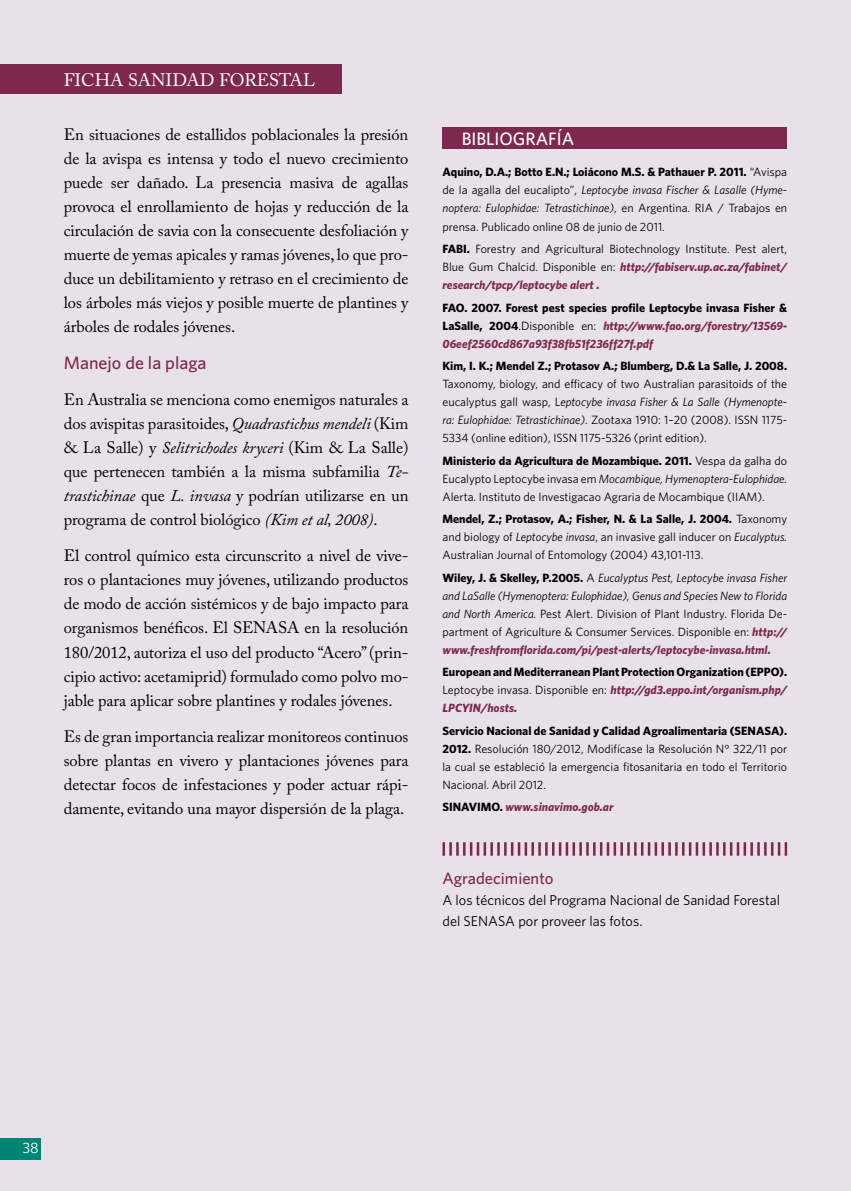
<style>
.page{position:relative;width:851px;height:1191px;background:#fff}
.page>*{position:absolute;margin:0;border:0;box-sizing:border-box;transform-origin:0 0}
.t1{font:18px "Adobe Caslon Pro";color:#fff}
.t2{font:500 18px "Whitney";color:#7f284f}
.t3{font:500 18px "Whitney";color:#fff}
.t4{font:16.5px/24px "Adobe Caslon Pro";letter-spacing:-.005em;color:#000;text-align:justify}
.t5{font:500 16.5px "Whitney";color:#7f284f}
.t6{font:15px "Whitney";color:#fff}
.t7{font:14.25px/21px "Whitney";color:#000}
.t8{font:12px/18px "Whitney";color:#000;text-align:justify}
.t9{font:italic 12px/18px "Whitney";color:#000;text-align:justify}
.t10{font:700 12px/18px "Whitney";color:#000;text-align:justify}
.t11{font:italic 700 12px/18px "Whitney";color:#7f284f;text-align:justify}
.s1{font-style:italic}
.s2{font-weight:700}
.s3{font-weight:700;font-style:italic;color:#7f284f}
.s4{font-style:normal;color:#000}
.s5{font-weight:400;font-style:normal;color:#000}
.s6{font-weight:700;font-style:normal}
.s7{font-style:normal}
.s8{font-weight:700;color:#7f284f}
.s9{font-weight:400}
.s10{font-style:italic;color:#7f284f}
</style>
<div class="page">
<div style="left:0;top:0;width:850px;height:1191px;background:#e7e1e9"></div>
<div style="left:0;top:1138px;width:41px;height:21px;background:#008473"></div>
<div style="left:0;top:65px;width:341px;height:29px;background:#7f284f"></div>
<div style="left:442px;top:128px;width:345px;height:21px;background:#7f284f"></div>
<svg style="left:442px;top:842px;width:345px;height:13px"></svg>
<p class="t1" style="left:64px;top:69px;width:252px">FICHA SANIDAD FORESTAL</p>
<p class="t4" style="left:64px;top:122px;width:346px">En situaciones de estallidos poblacionales la presión de la avispa es intensa y todo el nuevo crecimiento puede ser dañado. La presencia masiva de agallas provoca el enrollamiento de hojas y reducción de la circulación de savia con la consecuente desfoliación y muerte de yemas apicales y ramas jóvenes, lo que pro&shy;duce un debilitamiento y retraso en el crecimiento de los árboles más viejos y posible muerte de plantines y árboles de rodales jóvenes.</p>
<p class="t2" style="left:64px;top:352px;width:144px">Manejo de la plaga</p>
<p class="t4" style="left:64px;top:387px;width:346px">En Australia se menciona como enemigos naturales a dos avispitas parasitoides, <span class="s1">Quadrastichus mendeli</span> (Kim &amp; La Salle) y <span class="s1">Selitrichodes kryceri</span> (Kim &amp; La Salle) que pertenecen también a la misma subfamilia <span class="s1">Te&shy;trastichinae</span> que <span class="s1">L. invasa</span> y podrían utilizarse en un programa de control biológico <span class="s1">(Kim et al, 2008)</span>.</p>
<p class="t4" style="left:64px;top:544px;width:346px">El control químico esta circunscrito a nivel de vive&shy;ros o plantaciones muy jóvenes, utilizando productos de modo de acción sistémicos y de bajo impacto para organismos benéficos. El SENASA en la resolución 180/2012, autoriza el uso del producto “Acero” (prin&shy;cipio activo: acetamiprid) formulado como polvo mo&shy;jable para aplicar sobre plantines y rodales jóvenes.</p>
<p class="t4" style="left:64px;top:724px;width:346px">Es de gran importancia realizar monitoreos continuos sobre plantas en vivero y plantaciones jóvenes para detectar focos de infestaciones y poder actuar rápi&shy;damente, evitando una mayor dispersión de la plaga.</p>
<p class="t3" style="left:461px;top:128px;width:114px">BIBLIOGRAFÍA</p>
<p class="t8" style="left:442px;top:163px;width:346px"><span class="s2">Aquino, D.A.; Botto E.N.; Loiácono M.S. &amp; Pathauer P. 2011.</span> “Avispa de la agalla del eucalipto”, <span class="s1">Leptocybe invasa Fischer &amp; Lasalle (Hyme&shy;noptera: Eulophidae: Tetrastichinae)</span>, en Argentina. RIA / Trabajos en prensa. Publicado online 08 de junio de 2011.</p>
<p class="t8" style="left:442px;top:239px;width:346px"><span class="s2">FABI.</span> Forestry and Agricultural Biotechnology Institute. Pest alert, Blue Gum Chalcid. Disponible en: <span class="s3">http://fabiserv.up.ac.za/fabinet/ research/tpcp/leptocybe alert .</span></p>
<p class="t11" style="left:442px;top:298px;width:346px"><span class="s4">FAO. 2007. Forest pest species profile Leptocybe invasa Fisher &amp; LaSalle, 2004</span><span class="s5">.Disponible en:</span> http://www.fao.org/forestry/13569- 06eef2560cd867a93f38fb51f236ff27f.pdf</p>
<p class="t10" style="left:442px;top:356px;width:346px">Kim, I. K.; Mendel Z.; Protasov A.; Blumberg, D.&amp; La Salle, J. 2008.</p>
<p class="t8" style="left:442px;top:374px;width:346px">Taxonomy, biology, and efficacy of two Australian parasitoids of the eucalyptus gall wasp, L<span class="s1">eptocybe invasa Fisher &amp; La Salle (Hymenopte&shy;ra: Eulophidae: Tetrastichinae).</span> Zootaxa 1910: 1–20 (2008). ISSN 1175- 5334 (online edition), ISSN 1175-5326 (print edition).</p>
<p class="t8" style="left:442px;top:451px;width:346px"><span class="s2">Ministerio da Agricultura de Mozambique. 2011.</span> Vespa da galha do Eucalypto Leptocybe invasa em <span class="s1">Mocambique, Hymenoptera-Eulophidae.<br></span>Alerta. Instituto de Investigacao Agraria de Mocambique (IIAM).</p>
<p class="t8" style="left:442px;top:509px;width:346px"><span class="s2">Mendel, Z.; Protasov, A.; Fisher, N. &amp; La Salle, J. 2004.</span> Taxonomy and biology of <span class="s1">Leptocybe invasa</span>, an invasive gall inducer on <span class="s1">Eucalyptus.<br></span>Australian Journal of Entomology (2004) 43,101-113.</p>
<p class="t9" style="left:442px;top:568px;width:346px"><span class="s6">Wiley, J. &amp; Skelley, P.2005.</span> <span class="s7">A</span> Eucalyptus Pest, Leptocybe invasa Fisher and LaSalle (Hymenoptera: Eulophidae), Genus and Species New to Florida and North America. <span class="s7">Pest Alert. Division of Plant Industry. Florida De&shy;partment of Agriculture &amp; Consumer Services. Disponible en:</span> <span class="s8">http:// www.freshfromflorida.com/pi/pest-alerts/leptocybe-invasa.html.</span></p>
<p class="t10" style="left:442px;top:662px;width:346px">European and Mediterranean Plant Protection Organization (EPPO).<br><span class="s9">Leptocybe invasa. Disponible en:</span> <span class="s10">http://gd3.eppo.int/organism.php/ LPCYIN/hosts.</span></p>
<p class="t8" style="left:442px;top:721px;width:346px"><span class="s2">Servicio Nacional de Sanidad y Calidad Agroalimentaria (SENASA).<br>2012.</span> Resolución 180/2012, Modifícase la Resolución N° 322/11 por la cual se estableció la emergencia fitosanitaria en todo el Territorio Nacional. Abril 2012.</p>
<p class="t11" style="left:442px;top:797px;width:172px"><span class="s4">SINAVIMO.</span> www.sinavimo.gob.ar</p>
<p class="t5" style="left:442px;top:868px;width:112px">Agradecimiento</p>
<p class="t7" style="left:442px;top:889px;width:339px">A los técnicos del Programa Nacional de Sanidad Forestal del SENASA por proveer las fotos.</p>
<p class="t6" style="left:22px;top:1139px;width:18px">38</p>
</div>
